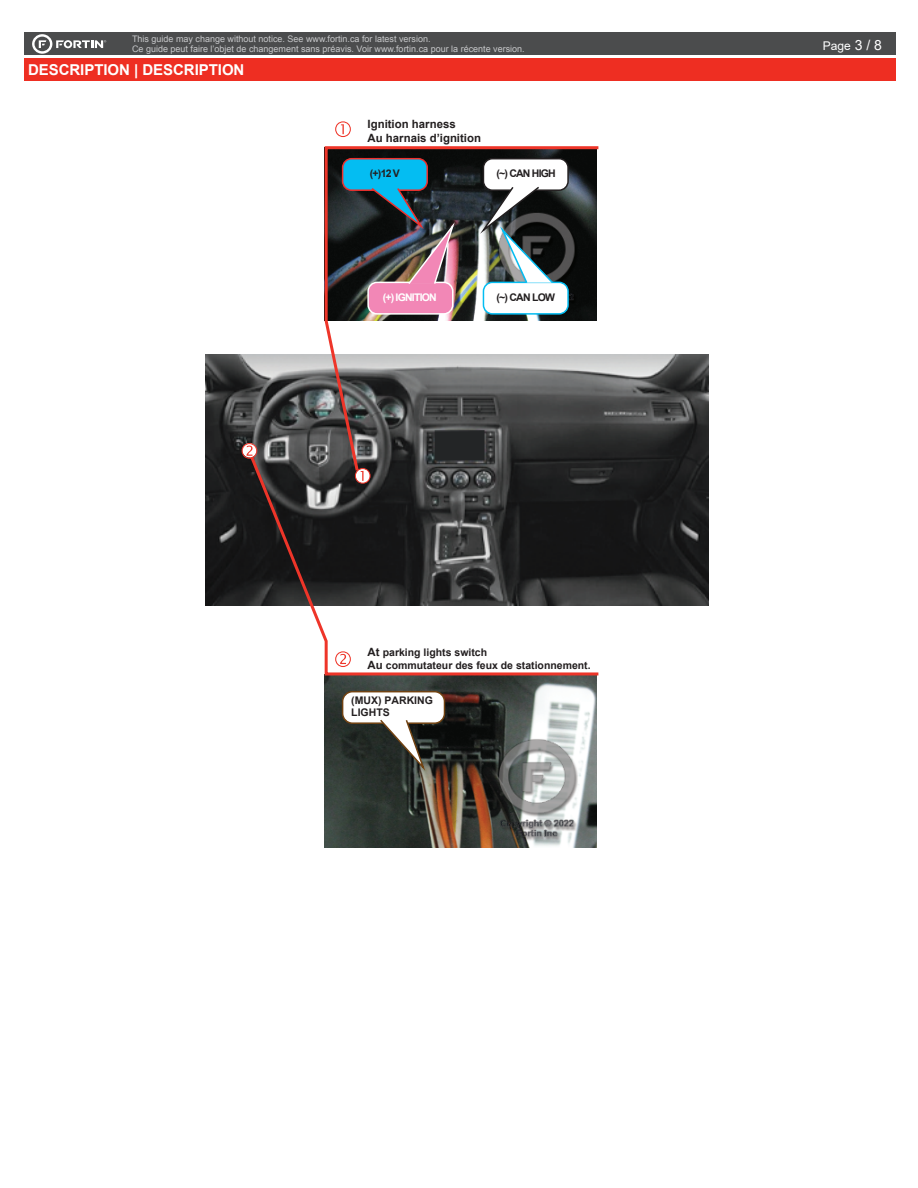
<style>
.page{position:relative;width:918px;height:1188px;background:#fff}
.page>*{position:absolute;margin:0;border:0;box-sizing:border-box;transform-origin:0 0}
.t1{font:700 15px "Arial";letter-spacing:-.005em;color:#fff}
.t2{font:12px "Arial";color:#fff}
.t3{font:700 11.4px/13.6px "Arial";color:#231f20}
.t4{font:700 10.5px/12.6px "Arial";color:#231f20}
.t5{font:700 10.5px "Arial";letter-spacing:-.075em;color:#fff}
.t6{font:9px/9.8px "Arial";color:#c7c8ca}
.s1{font-size:11.4px}
.s2{font-size:13.95px}
</style>
<div class="page">
<div style="left:24px;top:33px;width:872px;height:22px;background:#4b4c4d"></div>
<div style="left:24px;top:58px;width:872px;height:23px;background:#ee2e22"></div>
<svg style="left:32px;top:34px;width:74px;height:20px"></svg>
<img style="left:205px;top:354px;width:503px;height:252px">
<svg style="left:335px;top:121px;width:16px;height:16px"></svg>
<img style="left:324px;top:677px;width:273px;height:170px">
<svg style="left:323px;top:146px;width:278px;height:306px"></svg>
<svg style="left:247px;top:452px;width:354px;height:225px"></svg>
<div style="left:343px;top:159px;width:84px;height:31px;background:#04bdf2;border-radius:9px"></div>
<div style="left:342px;top:158px;width:86px;height:33px;border:2px solid #ee2f2c;border-radius:9px"></div>
<div style="left:368px;top:282px;width:85px;height:32px;background:#f287b6;border-radius:9px"></div>
<div style="left:367px;top:282px;width:87px;height:33px;border:2px solid #fff;border-radius:9px"></div>
<img style="left:370px;top:186px;width:87px;height:100px">
<div style="left:343px;top:692px;width:101px;height:31px;background:#fff;border-radius:10px"></div>
<div style="left:342px;top:691px;width:103px;height:33px;border:2px solid #724312;border-radius:10px"></div>
<svg style="left:379px;top:719px;width:48px;height:55px"></svg>
<div style="left:483px;top:159px;width:85px;height:31px;background:#fff;border-radius:9px"></div>
<div style="left:483px;top:158px;width:86px;height:33px;border:2px solid #231f20;border-radius:9px"></div>
<div style="left:483px;top:282px;width:85px;height:32px;background:#fff;border-radius:9px"></div>
<div style="left:483px;top:282px;width:86px;height:33px;border:2px solid #04bdf2;border-radius:9px"></div>
<img style="left:477px;top:185px;width:78px;height:100px">
<svg style="left:355px;top:468px;width:16px;height:16px"></svg>
<svg style="left:242px;top:443px;width:15px;height:16px"></svg>
<p class="t6" style="left:132px;top:34px;width:394px">This guide may change without notice. See www.fortin.ca for latest version.<br>Ce guide peut faire l’objet de changement sans préavis. Voir www.fortin.ca pour la récente version.</p>
<h1 class="t1" style="left:28px;top:59px;width:218px">DESCRIPTION | DESCRIPTION</h1>
<p class="t3" style="left:368px;top:117px;width:115px">Ignition harness<br>Au harnais d’ignition</p>
<p class="t4" style="left:370px;top:167px;width:32px">(+)12 V</p>
<p class="t4" style="left:496px;top:167px;width:61px">(~) CAN HIGH</p>
<p class="t5" style="left:383px;top:290px;width:56px">(+) IGNITION</p>
<p class="t4" style="left:497px;top:291px;width:60px">(~) CAN LOW</p>
<p class="t4" style="left:368px;top:645px;width:225px;line-height:13.6px"><span class="s1">At</span> parking lights switch<br><span class="s1">Au</span> commutateur des feux de stationnement.</p>
<p class="t4" style="left:351px;top:694px;width:83px">(MUX) PARKING<br>LIGHTS</p>
<h2 class="t2" style="left:823px;top:38px;width:61px">Page <span class="s2">3 / 8</span></h2>
</div>
